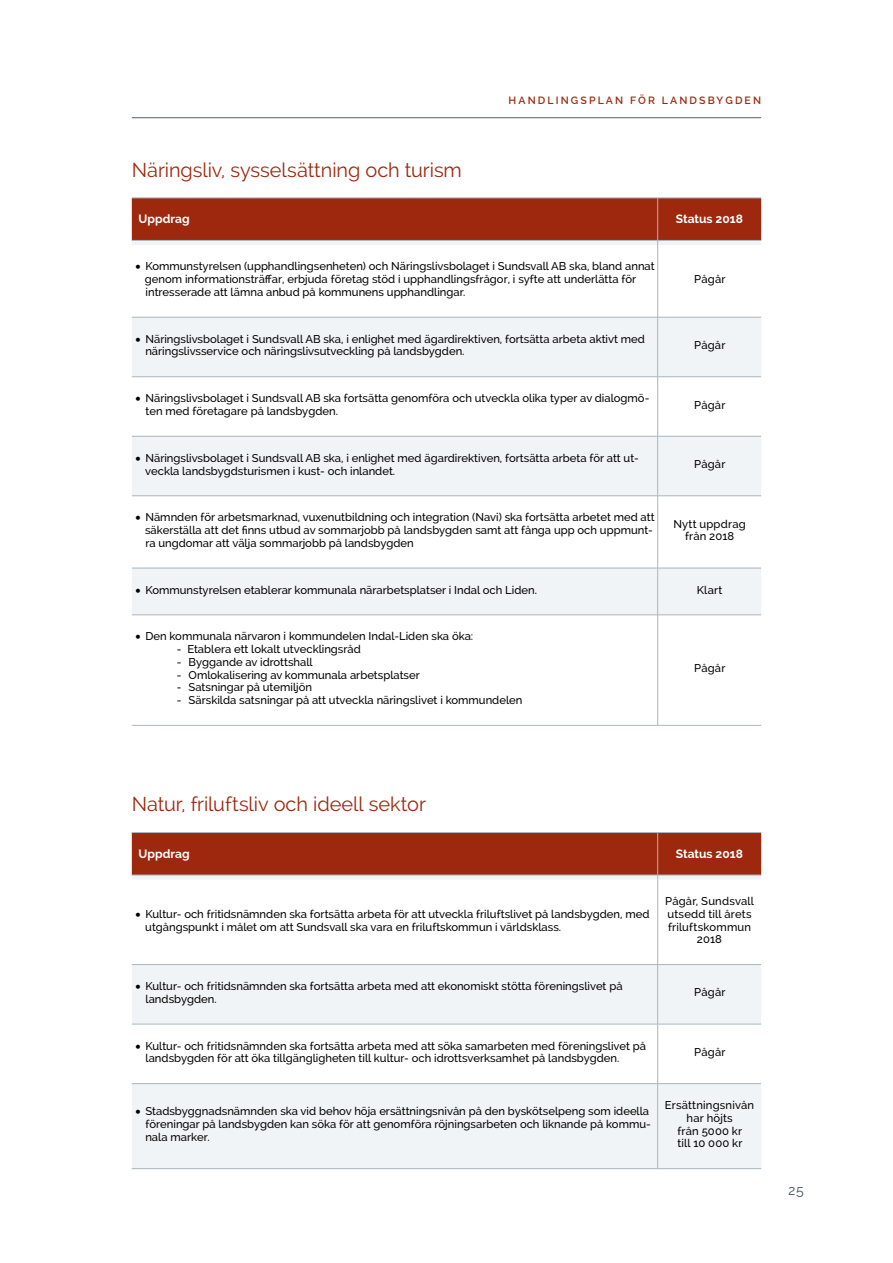
<style>
.page{position:relative;width:893px;height:1263px;background:#fff}
.page>*{position:absolute;margin:0;border:0;box-sizing:border-box;transform-origin:0 0}
.t1{font:19.95px "Raleway";letter-spacing:-.005em;color:#9e280e}
.t2{font:13.95px "Raleway";color:#43525a}
.t3{font:700 12px "Raleway";color:#fff}
.t4{font:500 11.25px/12.8px "Raleway";color:#000}
.t5{font:600 10.5px "Raleway";letter-spacing:.2em;color:#9e280e}
</style>
<div class="page">
<hr style="left:132px;top:117px;width:629px;height:1px;background:#63737c">
<svg style="left:132px;top:245px;width:629px;height:370px"></svg>
<hr style="left:132px;top:436px;width:526px;height:1px;background:#a8b6bf">
<hr style="left:658px;top:436px;width:103px;height:1px;background:#a8b6bf">
<hr style="left:658px;top:495px;width:103px;height:1px;background:#a8b6bf">
<hr style="left:658px;top:568px;width:103px;height:1px;background:#a8b6bf">
<hr style="left:658px;top:615px;width:103px;height:1px;background:#a8b6bf">
<hr style="left:658px;top:725px;width:103px;height:1px;background:#a8b6bf">
<hr style="left:132px;top:317px;width:526px;height:1px;background:#a8b6bf">
<hr style="left:658px;top:317px;width:103px;height:1px;background:#a8b6bf">
<hr style="left:132px;top:376px;width:526px;height:1px;background:#a8b6bf">
<hr style="left:658px;top:376px;width:103px;height:1px;background:#a8b6bf">
<hr style="left:132px;top:615px;width:526px;height:1px;background:#a8b6bf">
<hr style="left:132px;top:725px;width:526px;height:1px;background:#a8b6bf">
<hr style="left:132px;top:495px;width:526px;height:1px;background:#a8b6bf">
<hr style="left:132px;top:568px;width:526px;height:1px;background:#a8b6bf">
<svg style="left:132px;top:198px;width:629px;height:47px;background:#a53e27"></svg>
<hr style="left:657px;top:245px;width:1px;height:72px;background:#a8b6bf">
<hr style="left:657px;top:317px;width:1px;height:60px;background:#a8b6bf">
<hr style="left:657px;top:377px;width:1px;height:59px;background:#a8b6bf">
<hr style="left:657px;top:436px;width:1px;height:60px;background:#a8b6bf">
<hr style="left:657px;top:496px;width:1px;height:72px;background:#a8b6bf">
<hr style="left:657px;top:568px;width:1px;height:47px;background:#a8b6bf">
<hr style="left:657px;top:615px;width:1px;height:110px;background:#a8b6bf">
<svg style="left:132px;top:879px;width:629px;height:289px"></svg>
<hr style="left:132px;top:1083px;width:526px;height:1px;background:#a8b6bf">
<hr style="left:658px;top:1083px;width:103px;height:1px;background:#a8b6bf">
<hr style="left:658px;top:1168px;width:103px;height:1px;background:#a8b6bf">
<hr style="left:132px;top:964px;width:526px;height:1px;background:#a8b6bf">
<hr style="left:658px;top:964px;width:103px;height:1px;background:#a8b6bf">
<hr style="left:132px;top:1024px;width:526px;height:1px;background:#a8b6bf">
<hr style="left:658px;top:1024px;width:103px;height:1px;background:#a8b6bf">
<hr style="left:132px;top:1168px;width:526px;height:1px;background:#a8b6bf">
<svg style="left:132px;top:832px;width:629px;height:47px;background:#a43d26"></svg>
<hr style="left:657px;top:879px;width:1px;height:85px;background:#a8b6bf">
<hr style="left:657px;top:965px;width:1px;height:59px;background:#a8b6bf">
<hr style="left:657px;top:1024px;width:1px;height:59px;background:#a8b6bf">
<hr style="left:657px;top:1084px;width:1px;height:84px;background:#a8b6bf">
<p class="t5" style="left:509px;top:94px;width:254px">HANDLINGSPLAN FÖR LANDSBYGDEN</p>
<h1 class="t1" style="left:132px;top:158px;width:331px">Näringsliv, sysselsättning och turism</h1>
<p class="t3" style="left:139px;top:212px;width:53px">Uppdrag</p>
<p class="t3" style="left:676px;top:212px;width:69px">Status 2018</p>
<p class="t4" style="left:145px;top:260px;width:511px;text-indent:-10px">• Kommunstyrelsen (upphandlingsenheten) och Näringslivsbolaget i Sundsvall AB ska, bland annat genom informationsträffar, erbjuda företag stöd i upphandlingsfrågor, i syfte att underlätta för intresserade att lämna anbud på kommunens upphandlingar.</p>
<p class="t4" style="left:694px;top:273px;width:33px">Pågår</p>
<p class="t4" style="left:145px;top:332px;width:501px;text-indent:-10px">• Näringslivsbolaget i Sundsvall AB ska, i enlighet med ägardirektiven, fortsätta arbeta aktivt med näringslivsservice och näringslivsutveckling på landsbygden.</p>
<p class="t4" style="left:694px;top:339px;width:33px">Pågår</p>
<p class="t4" style="left:145px;top:392px;width:505px;text-indent:-10px">• Näringslivsbolaget i Sundsvall AB ska fortsätta genomföra och utveckla olika typer av dialogmö&shy;ten med företagare på landsbygden.</p>
<p class="t4" style="left:694px;top:398px;width:33px">Pågår</p>
<p class="t4" style="left:145px;top:451px;width:495px;text-indent:-10px">• Näringslivsbolaget i Sundsvall AB ska, i enlighet med ägardirektiven, fortsätta arbeta för att ut&shy;veckla landsbygdsturismen i kust- och inlandet.</p>
<p class="t4" style="left:694px;top:458px;width:33px">Pågår</p>
<p class="t4" style="left:145px;top:511px;width:511px;text-indent:-10px">• Nämnden för arbetsmarknad, vuxenutbildning och integration (Navi) ska fortsätta arbetet med att säkerställa att det finns utbud av sommarjobb på landsbygden samt att fånga upp och uppmunt&shy;ra ungdomar att välja sommarjobb på landsbygden</p>
<p class="t4" style="left:673px;top:517px;width:74px;text-align:center">Nytt uppdrag från 2018</p>
<p class="t4" style="left:135px;top:583px;width:403px">• Kommunstyrelsen etablerar kommunala närarbetsplatser i Indal och Liden.</p>
<p class="t4" style="left:697px;top:583px;width:27px">Klart</p>
<p class="t4" style="left:135px;top:630px;width:339px">• Den kommunala närvaron i kommundelen Indal-Liden ska öka:</p>
<p class="t4" style="left:177px;top:643px;width:185px">- Etablera ett lokalt utvecklingsråd</p>
<p class="t4" style="left:177px;top:655px;width:137px">- Byggande av idrottshall</p>
<p class="t4" style="left:177px;top:668px;width:244px">- Omlokalisering av kommunala arbetsplatser</p>
<p class="t4" style="left:177px;top:681px;width:137px">- Satsningar på utemiljön</p>
<p class="t4" style="left:177px;top:694px;width:347px">- Särskilda satsningar på att utveckla näringslivet i kommundelen</p>
<p class="t4" style="left:694px;top:662px;width:33px">Pågår</p>
<h1 class="t1" style="left:132px;top:793px;width:296px">Natur, friluftsliv och ideell sektor</h1>
<p class="t3" style="left:139px;top:847px;width:53px">Uppdrag</p>
<p class="t3" style="left:676px;top:847px;width:69px">Status 2018</p>
<p class="t4" style="left:145px;top:907px;width:506px;text-indent:-10px">• Kultur- och fritidsnämnden ska fortsätta arbeta för att utveckla friluftslivet på landsbygden, med utgångspunkt i målet om att Sundsvall ska vara en friluftskommun i världsklass.</p>
<p class="t4" style="left:665px;top:895px;width:90px;text-align:center">Pågår, Sundsvall utsedd till årets friluftskommun<br>2018</p>
<p class="t4" style="left:146px;top:980px;width:478px;text-indent:-10px">• Kultur- och fritidsnämnden ska fortsätta arbeta med att ekonomiskt stötta föreningslivet på landsbygden.</p>
<p class="t4" style="left:694px;top:986px;width:33px">Pågår</p>
<p class="t4" style="left:146px;top:1039px;width:502px;text-indent:-10px">• Kultur- och fritidsnämnden ska fortsätta arbeta med att söka samarbeten med föreningslivet på landsbygden för att öka tillgängligheten till kultur- och idrottsverksamhet på landsbygden.</p>
<p class="t4" style="left:694px;top:1045px;width:33px">Pågår</p>
<p class="t4" style="left:145px;top:1105px;width:507px;text-indent:-10px">• Stadsbyggnadsnämnden ska vid behov höja ersättningsnivån på den byskötselpeng som ideella föreningar på landsbygden kan söka för att genomföra röjningsarbeten och liknande på kommu&shy;nala marker.</p>
<p class="t4" style="left:665px;top:1099px;width:91px;text-align:center">Ersättningsnivån har höjts<br>från 5000 kr<br>till 10 000 kr</p>
<p class="t2" style="left:788px;top:1182px;width:17px">25</p>
</div>
